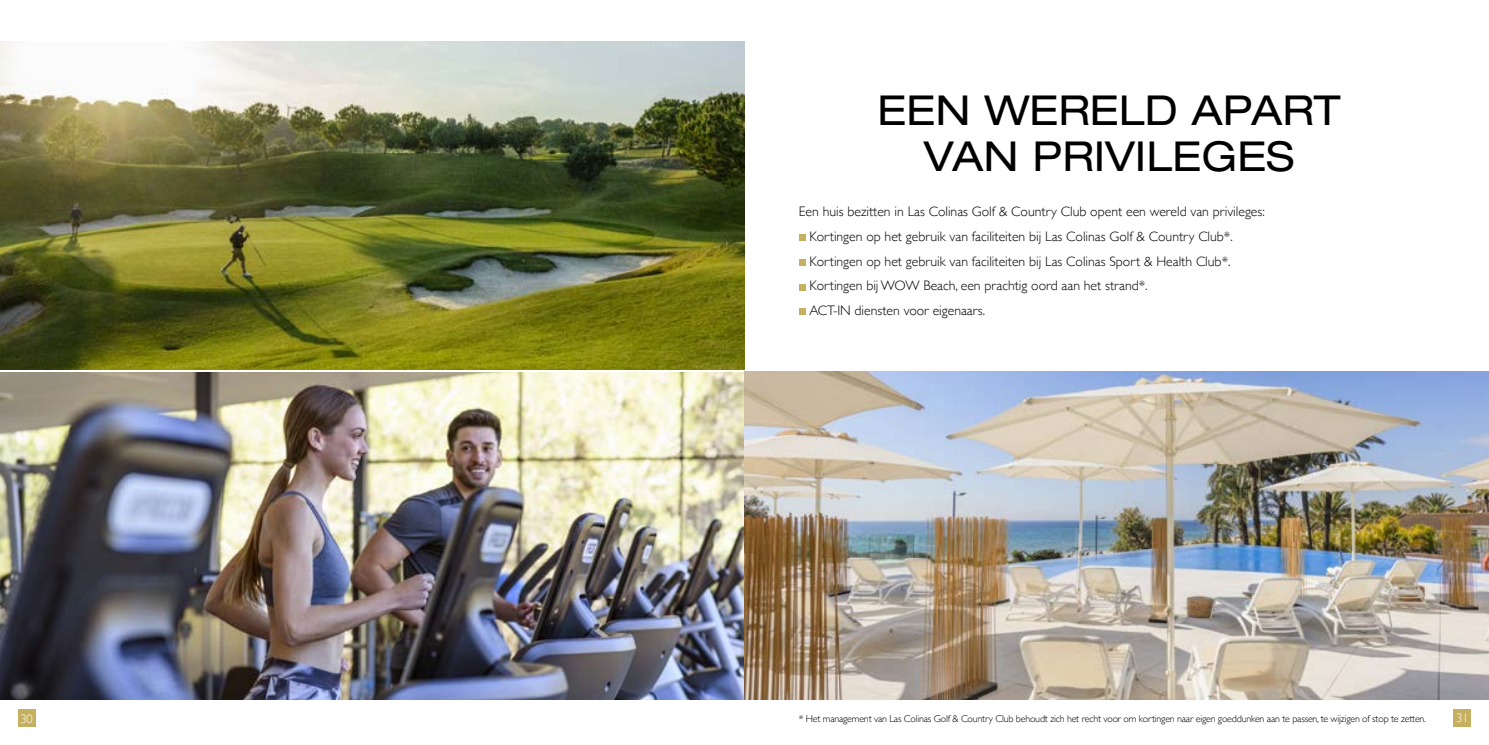
<style>
.page{position:relative;width:1489px;height:745px;background:#fff}
.page>*{position:absolute;margin:0;border:0;box-sizing:border-box;transform-origin:0 0}
.t1{font:expanded 41.25px/46.2px "Helvetica Neue LT Std";color:#000;text-align:center}
.t2{font:300 13.75px/24.6px "Gill Sans";color:#000}
.t3{font:300 12.5px "Gill Sans";color:#fff}
.t4{font:300 10px "Gill Sans";letter-spacing:-.02em;color:#000}
</style>
<div class="page">
<div style="left:18px;top:709px;width:17px;height:17px;background:#c5b060"></div>
<div style="left:1453px;top:708px;width:17px;height:18px;background:#c5b060"></div>
<img style="left:0;top:41px;width:744px;height:328px">
<img style="left:0;top:371px;width:1488px;height:328px">
<svg style="left:799px;top:235px;width:6px;height:6px"></svg>
<svg style="left:799px;top:259px;width:6px;height:6px"></svg>
<svg style="left:799px;top:284px;width:6px;height:6px"></svg>
<svg style="left:799px;top:309px;width:6px;height:6px"></svg>
<h1 class="t1" style="left:877px;top:86px;width:464px">EEN WERELD APART<br>VAN PRIVILEGES</h1>
<p class="t2" style="left:809px;top:199px;width:457px;text-indent:-11px">Een huis bezitten in Las Colinas Golf &amp; Country Club opent een wereld van privileges:<br>Kortingen op het gebruik van faciliteiten bij Las Colinas Golf &amp; Country Club*.<br>Kortingen op het gebruik van faciliteiten bij Las Colinas Sport &amp; Health Club*.<br>Kortingen bij WOW Beach, een prachtig oord aan het strand*.<br>ACT-IN diensten voor eigenaars.</p>
<p class="t3" style="left:20px;top:708px;width:14px">30</p>
<p class="t3" style="left:1455px;top:707px;width:14px">31</p>
<p class="t4" style="left:798px;top:710px;width:628px">* Het management van Las Colinas Golf &amp; Country Club behoudt zich het recht voor om kortingen naar eigen goeddunken aan te passen, te wijzigen of stop te zetten.</p>
</div>
